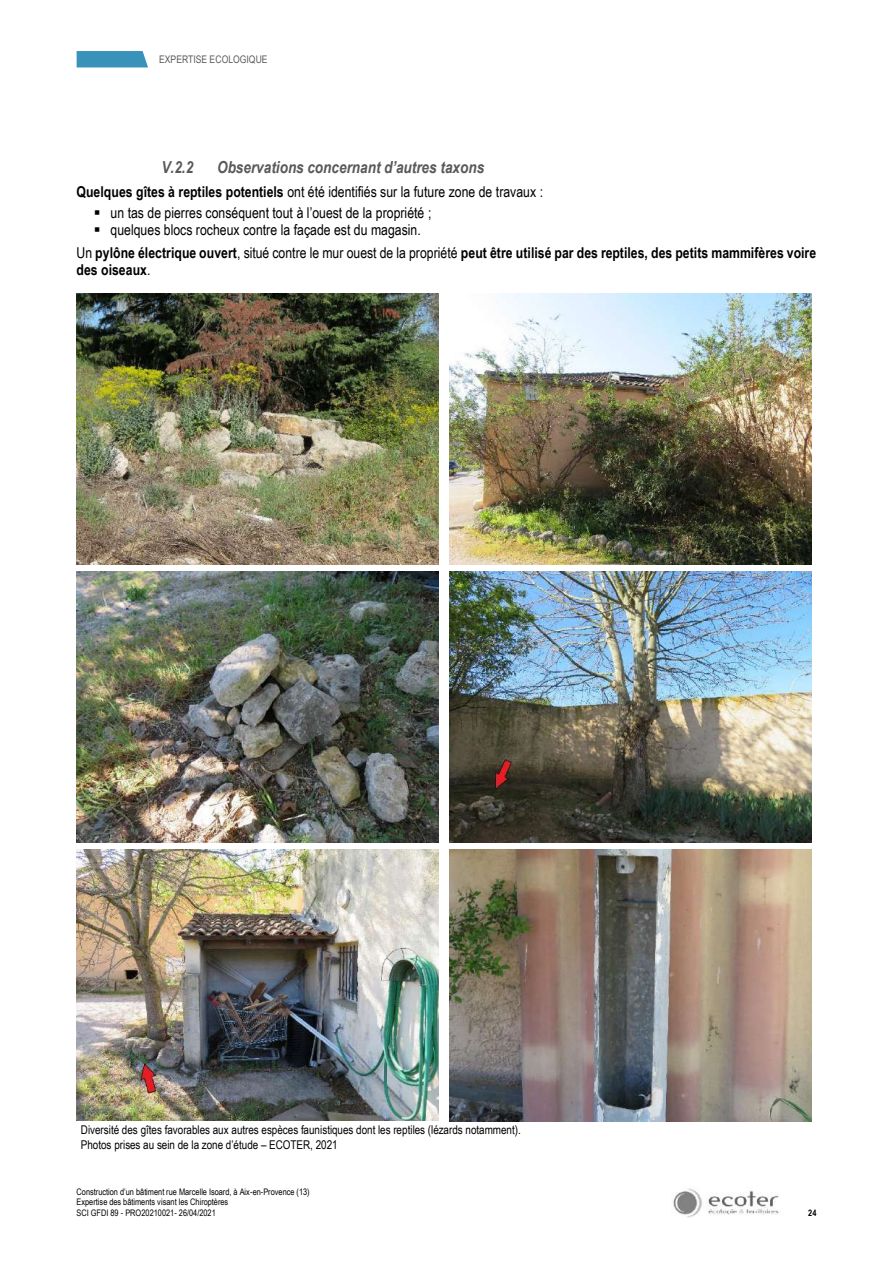
<style>
.page{position:relative;width:893px;height:1264px;background:#fff}
.page>*{position:absolute;margin:0;border:0;box-sizing:border-box;transform-origin:0 0}
.t1{font:italic 700 16.5px "Arial Narrow";color:#595959}
.t2{font:15px/23.7px "Arial Narrow";color:#000}
.t3{font:700 15px "Arial Narrow";color:#000}
.t4{font:12px/14.5px "Arial Narrow";letter-spacing:-.005em;color:#000}
.t5{font:10.5px "Arial Narrow";color:#595959}
.t6{font:9px/10.4px "Arial Narrow";letter-spacing:.005em;color:#000}
.t7{font:700 9px "Arial Narrow";color:#000}
.s1{font-weight:700}
.s2{font-weight:400}
</style>
<div class="page">
<img style="left:673px;top:1188px;width:106px;height:29px">
<svg style="left:77px;top:51px;width:71px;height:16px"></svg>
<img style="left:77px;top:293px;width:361px;height:271px">
<img style="left:449px;top:293px;width:362px;height:271px">
<img style="left:77px;top:571px;width:361px;height:271px">
<img style="left:449px;top:571px;width:362px;height:271px">
<img style="left:77px;top:849px;width:361px;height:271px">
<img style="left:449px;top:849px;width:362px;height:272px">
<p class="t5" style="left:159px;top:53px;width:110px">EXPERTISE ECOLOGIQUE</p>
<p class="t1" style="left:161px;top:158px;width:33px">V.2.2</p>
<p class="t1" style="left:217px;top:158px;width:269px">Observations concernant d’autres taxons</p>
<p class="t2" style="left:76px;top:180px;width:468px"><span class="s1">Quelques gîtes à reptiles potentiels</span> ont été identifiés sur la future zone de travaux :</p>
<p class="t2" style="left:94px;top:201px;width:339px">▪ un tas de pierres conséquent tout à l’ouest de la propriété ;</p>
<p class="t2" style="left:76px;top:217px;width:741px;text-indent:17px">▪ quelques blocs rocheux contre la façade est du magasin.<br>Un <span class="s1">pylône électrique ouvert</span>, situé contre le mur ouest de la propriété <span class="s1">peut être utilisé par des reptiles, des petits mammifères voire</span></p>
<p class="t3" style="left:76px;top:260px;width:76px">des oiseaux<span class="s2">.</span></p>
<p class="t4" style="left:81px;top:1122px;width:441px">Diversité des gîtes favorables aux autres espèces faunistiques dont les reptiles (lézards notamment).<br>Photos prises au sein de la zone d’étude – ECOTER, 2021</p>
<p class="t6" style="left:76px;top:1186px;width:234px">Construction d’un bâtiment rue Marcelle Isoard, à Aix-en-Provence (13)<br>Expertise des bâtiments visant les Chiroptères<br>SCI GFDI 89 - PRO20210021- 26/04/2021</p>
<p class="t7" style="left:808px;top:1207px;width:10px">24</p>
</div>
